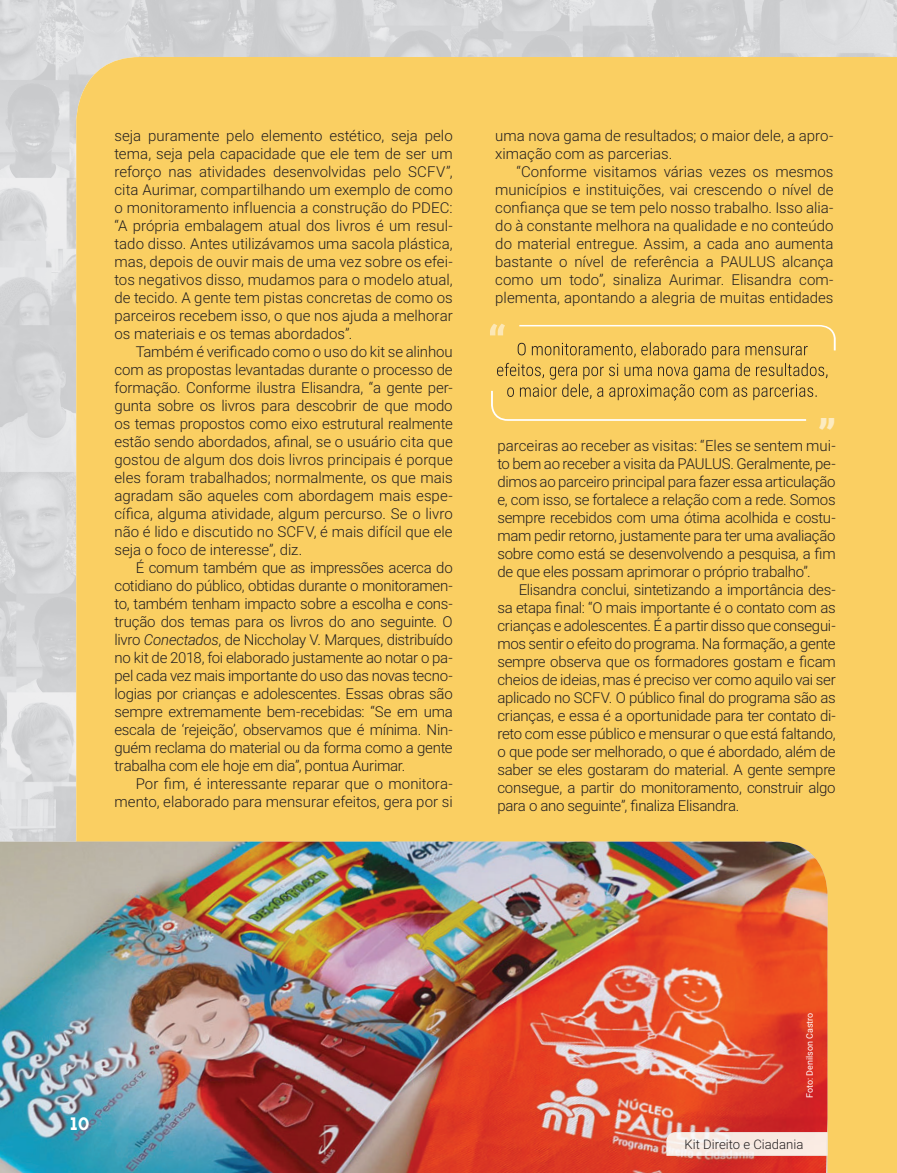
<style>
.page{position:relative;width:897px;height:1173px;background:#fff}
.page>*{position:absolute;margin:0;border:0;box-sizing:border-box;transform-origin:0 0}
.t1{font:900 45.15px "Roboto";color:#fcebc0}
.t2{font:18px "Jaapokki";color:#fff}
.t3{font:300 15px/18px "Roboto";letter-spacing:-.005em;color:#231f20;text-align:justify}
.t4{font:300 13.05px "Roboto";color:#231f20}
.t5{font:9px "Roboto";color:#fff}
.s1{font-style:italic}
</style>
<div class="page">
<img style="left:0;top:0;width:896px;height:87px">
<img style="left:0;top:87px;width:76px;height:755px">
<div style="left:76px;top:57px;width:820px;height:1116px;background:#facf62"></div>
<img style="left:0;top:842px;width:827px;height:331px">
<div style="left:819px;top:418px;width:15px;height:12px;background:#facf62"></div>
<svg style="left:490px;top:324px;width:345px;height:97px;background:#ebc462"></svg>
<img style="left:666px;top:1132px;width:161px;height:23px">
<svg style="left:0;top:0;width:7px;height:3px"></svg>
<svg style="left:0;top:1170px;width:7px;height:3px"></svg>
<p class="t3" style="left:114px;top:126px;width:340px">seja puramente pelo elemento estético, seja pelo tema, seja pela capacidade que ele tem de ser um reforço nas atividades desenvolvidas pelo SCFV”, cita Aurimar, compartilhando um exemplo de como o monitoramento influencia a construção do PDEC: “A própria embalagem atual dos livros é um resul&shy;tado disso. Antes utilizávamos uma sacola plástica, mas, depois de ouvir mais de uma vez sobre os efei&shy;tos negativos disso, mudamos para o modelo atual, de tecido. A gente tem pistas concretas de como os parceiros recebem isso, o que nos ajuda a melhorar os materiais e os temas abordados”.</p>
<p class="t3" style="left:114px;top:342px;width:340px;text-indent:21px">Também é verificado como o uso do kit se alinhou com as propostas levantadas durante o processo de formação. Conforme ilustra Elisandra, “a gente per&shy;gunta sobre os livros para descobrir de que modo os temas propostos como eixo estrutural realmente estão sendo abordados, afinal, se o usuário cita que gostou de algum dos dois livros principais é porque eles foram trabalhados; normalmente, os que mais agradam são aqueles com abordagem mais espe&shy;cífica, alguma atividade, algum percurso. Se o livro não é lido e discutido no SCFV, é mais difícil que ele seja o foco de interesse”, diz.</p>
<p class="t3" style="left:114px;top:558px;width:340px;text-indent:21px">É comum também que as impressões acerca do cotidiano do público, obtidas durante o monitoramen&shy;to, também tenham impacto sobre a escolha e cons&shy;trução dos temas para os livros do ano seguinte. O livro <span class="s1">Conectados</span>, de Niccholay V. Marques, distribuído no kit de 2018, foi elaborado justamente ao notar o pa&shy;pel cada vez mais importante do uso das novas tecno&shy;logias por crianças e adolescentes. Essas obras são sempre extremamente bem-recebidas: “Se em uma escala de ‘rejeição’, observamos que é mínima. Nin&shy;guém reclama do material ou da forma como a gente trabalha com ele hoje em dia”, pontua Aurimar.</p>
<p class="t3" style="left:114px;top:774px;width:340px;text-align:right">Por fim, é interessante reparar que o monitora&shy;mento, elaborado para mensurar efeitos, gera por si</p>
<p class="t3" style="left:495px;top:126px;width:340px">uma nova gama de resultados; o maior dele, a apro&shy;ximação com as parcerias.</p>
<p class="t3" style="left:495px;top:162px;width:340px;text-indent:21px">“Conforme visitamos várias vezes os mesmos municípios e instituições, vai crescendo o nível de confiança que se tem pelo nosso trabalho. Isso alia&shy;do à constante melhora na qualidade e no conteúdo do material entregue. Assim, a cada ano aumenta bastante o nível de referência a PAULUS alcança como um todo”, sinaliza Aurimar. Elisandra com&shy;plementa, apontando a alegria de muitas entidades</p>
<h1 class="t1" style="left:836px;top:443px;width:21px;rotate:-180deg">“</h1>
<p class="t3" style="left:497px;top:436px;width:340px">parceiras ao receber as visitas: “Eles se sentem mui&shy;to bem ao receber a visita da PAULUS. Geralmente, pe&shy;dimos ao parceiro principal para fazer essa articulação e, com isso, se fortalece a relação com a rede. Somos sempre recebidos com uma ótima acolhida e costu&shy;mam pedir retorno, justamente para ter uma avaliação sobre como está se desenvolvendo a pesquisa, a fim de que eles possam aprimorar o próprio trabalho”.</p>
<p class="t3" style="left:497px;top:580px;width:340px;text-indent:21px">Elisandra conclui, sintetizando a importância des&shy;sa etapa final: “O mais importante é o contato com as crianças e adolescentes. É a partir disso que consegui&shy;mos sentir o efeito do programa. Na formação, a gente sempre observa que os formadores gostam e ficam cheios de ideias, mas é preciso ver como aquilo vai ser aplicado no SCFV. O público final do programa são as crianças, e essa é a oportunidade para ter contato di&shy;reto com esse público e mensurar o que está faltando, o que pode ser melhorado, o que é abordado, além de saber se eles gostaram do material. A gente sempre consegue, a partir do monitoramento, construir algo para o ano seguinte”, finaliza Elisandra.</p>
<p class="t2" style="left:70px;top:1111px;width:21px">10</p>
<p class="t5" style="left:803px;top:1098px;width:87px;rotate:-90deg">Foto: Denilson Castro</p>
<p class="t4" style="left:684px;top:1135px;width:120px">Kit Direito e Ciadania</p>
</div>
